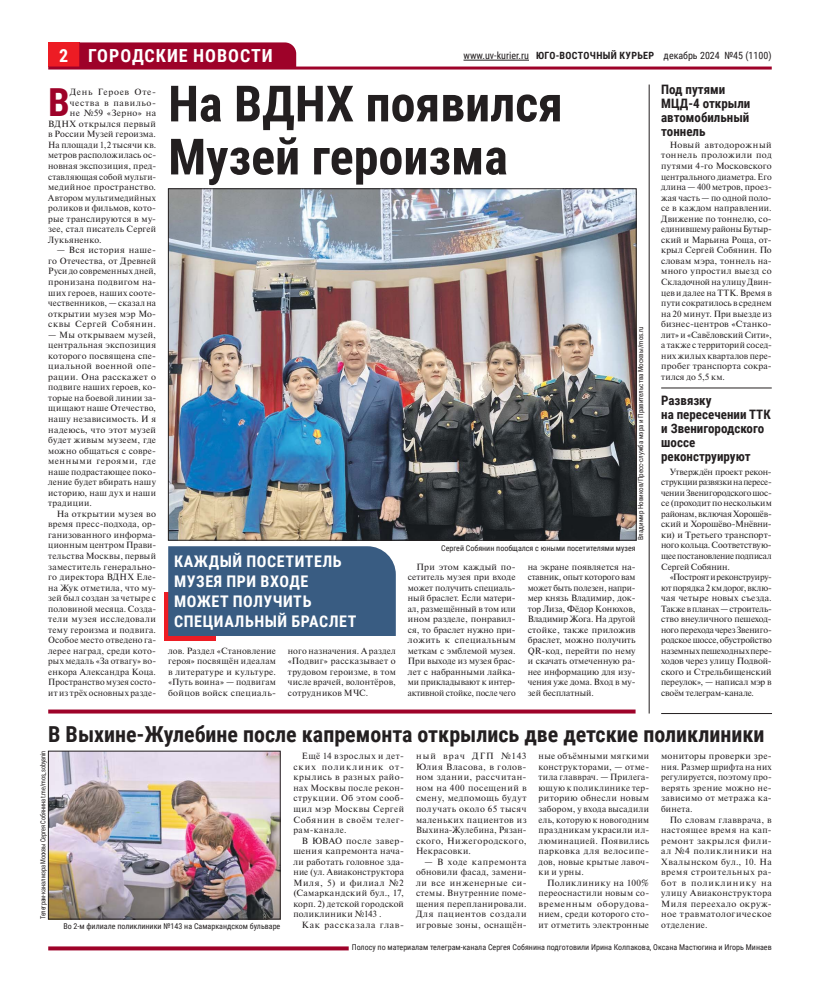
<style>
.page{position:relative;width:820px;height:993px;background:#fff}
.page>*{position:absolute;margin:0;border:0;box-sizing:border-box;transform-origin:0 0}
.t1{font:700 50px/53px "Roboto Condensed";color:#231f20}
.t2{font:700 38.6px "Roboto Condensed";color:#9e0229}
.t3{font:700 22px "Roboto Condensed";color:#231f20}
.t4{font:700 18px "Roboto Condensed";letter-spacing:.055em;color:#fff}
.t5{font:700 16px/20px "Roboto Condensed";letter-spacing:.035em;color:#fff}
.t6{font:700 13px/14px "Roboto Condensed";color:#231f20}
.t7{font:10px "Roboto Condensed";color:#231f20}
.t8{font:9px/10.5px "Newton C";letter-spacing:.025em;color:#231f20;text-align:justify}
.t9{font:9px "Newton C";letter-spacing:.07em;color:#231f20}
.t10{font:9px "Newton C";letter-spacing:.075em;color:#231f20}
.t11{font:8px "Roboto Condensed";color:#231f20}
.t12{font:7px "Roboto Condensed";letter-spacing:-.005em;color:#231f20}
.t13{font:7px "Roboto Condensed";letter-spacing:-.005em;color:#231f20;scale:.9 1}
.s1{font-weight:700}
</style>
<div class="page">
<div style="left:48px;top:42px;width:31px;height:25px;background:#ed1c24"></div>
<hr style="left:48px;top:66px;width:723px;height:3px;background:#9e0229">
<hr style="left:463px;top:60px;width:66px;height:1px;background:#231f20">
<div style="left:79px;top:42px;width:217px;height:24px;background:#9e0229"></div>
<div style="left:164px;top:592px;width:51px;height:48px;background:#ed1c24"></div>
<div style="left:168px;top:546px;width:227px;height:89px;background:#395c82"></div>
<svg style="left:48px;top:946px;width:300px;height:4px"></svg>
<svg style="left:48px;top:709px;width:587px;height:4px;background:#aa2345"></svg>
<img style="left:50px;top:752px;width:228px;height:164px">
<div style="left:48px;top:750px;width:232px;height:168px;border:1px solid #231f20"></div>
<img style="left:170px;top:190px;width:464px;height:348px">
<hr style="left:648px;top:84px;width:1px;height:629px;background:#231f20">
<hr style="left:661px;top:713px;width:110px;height:1px;background:#231f20">
<hr style="left:661px;top:387px;width:110px;height:1px;background:#231f20">
<h3 class="t4" style="left:59px;top:45px;width:215px">2 ГОРОДСКИЕ НОВОСТИ</h3>
<p class="t7" style="left:463px;top:50px;width:309px">www.uv-kurier.ru <span class="s1">ЮГО-ВОСТОЧНЫЙ КУРЬЕР</span> декабрь 2024 №45 (1100)</p>
<h2 class="t2" style="left:48px;top:80px;width:23px">В</h2>
<p class="t9" style="left:70px;top:87px;width:88px">День Героев Оте-</p>
<h3 class="t6" style="left:661px;top:83px;width:91px">Под путями<br>МЦД-4 открыли автомобильный тоннель</h3>
<p class="t8" style="left:661px;top:139px;width:112px;text-indent:9px">Новый автодорожный тоннель проложили под путями 4-го Московского центрального диаметра. Его длина — 400 мет ров, проез&shy;жая часть — по одной поло&shy;се в каждом направлении.<br>Движение по тоннелю, со&shy;единившему районы Бутыр&shy;ский и Марьина Роща, от&shy;крыл Сергей Собянин. По словам мэра, тоннель на&shy;много упростил выезд со Складочной на улицу Двин&shy;цев и далее на ТТК. Время в пути сократилось в среднем на 20 минут. При выезде из бизнес-цент ров «Станко&shy;лит» и «Савёловский Сити», а также с территорий сосед&shy;них жилых кварталов пере&shy;пробег транспорта сокра&shy;тился до 5,5 км.</p>
<h3 class="t6" style="left:661px;top:393px;width:111px">Развязку<br>на пересечении ТТК и Звенигородского шоссе реконструируют</h3>
<p class="t8" style="left:661px;top:466px;width:112px;text-indent:9px">Утверждён проект рекон&shy;струкции развязки на пересе&shy;чении Звенигородского шос&shy;се (проходит по нескольким районам, включая Хорошёв&shy;ский и Хорошёво-Мнёвни&shy;ки) и Третьего транспорт&shy;ного кольца. Соответствую&shy;щее постановление подписал Сергей Собянин.</p>
<p class="t8" style="left:661px;top:571px;width:112px;text-indent:9px">«Построят и реконструиру&shy;ют порядка 2 км дорог, вклю&shy;чая четыре новых съезда.<br>Также в планах — строитель&shy;ство вне уличного пешеход&shy;ного пере хода через Звениго&shy;родское шоссе, обу стройство наземных пешеходных пере&shy;ходов через улицу Подвой&shy;ского и Стрельбищенский переулок», — написал мэр в своём телеграм-канале.</p>
<h1 class="t1" style="left:168px;top:78px;width:396px">На ВДНХ появился<br>Музей героизма</h1>
<p class="t9" style="left:70px;top:97px;width:88px">чества в павильо-</p>
<p class="t8" style="left:70px;top:108px;width:88px">не №59 «Зерно» на</p>
<p class="t8" style="left:48px;top:118px;width:109px">ВДНХ открылся первый</p>
<p class="t8" style="left:48px;top:129px;width:109px">в России Музей героизма.</p>
<p class="t8" style="left:48px;top:139px;width:109px">На площади 1,2 тысячи кв.</p>
<p class="t8" style="left:48px;top:150px;width:109px">метров расположилась ос-</p>
<p class="t8" style="left:48px;top:161px;width:109px">новная экспозиция, пред-</p>
<p class="t8" style="left:48px;top:171px;width:109px">ставляющая собой мульти-</p>
<p class="t8" style="left:48px;top:182px;width:109px">медийное пространство.</p>
<p class="t8" style="left:48px;top:192px;width:109px">Автором мультимедийных</p>
<p class="t8" style="left:48px;top:203px;width:109px">роликов и фильмов, кото-</p>
<p class="t8" style="left:48px;top:213px;width:109px">рые транслируются в му-</p>
<p class="t8" style="left:48px;top:224px;width:109px">зее, стал писатель Сергей</p>
<p class="t8" style="left:48px;top:234px;width:55px">Лукьяненко.</p>
<p class="t8" style="left:48px;top:245px;width:109px;text-indent:9px">— Вся история наше&shy;го Отечества, от Древней Руси до современных дней, пронизана подви гом на&shy;ших героев, наших сооте&shy;чественников, — сказал на открытии музея мэр Мо&shy;сквы Сергей Собянин.</p>
<p class="t8" style="left:48px;top:329px;width:109px">— Мы открываем музей, цент ральная экспозиция которого посвящена спе&shy;циальной военной опе&shy;рации. Она расскажет о подви ге наших героев, ко&shy;торые на боевой линии за&shy;щищают наше Отечество, нашу независимость. И я надеюсь, что этот музей будет живым музеем, где можно общаться с совре&shy;менными героями, где наше подрастающее поко&shy;ление будет вбирать нашу историю, наш дух и наши традиции.</p>
<p class="t8" style="left:48px;top:508px;width:109px;text-indent:9px">На открытии музея во время пресс-подхода, ор&shy;ганизованного информа&shy;ционным центром Прави&shy;тельства Москвы, первый заместитель генерально&shy;го директора ВДНХ Еле&shy;на Жук отметила, что му&shy;зей был создан за четыре с половиной месяца. Созда&shy;тели музея исследовали тему героизма и подвига.<br>Особое место отведено га&shy;лерее наград, среди кото&shy;рых медаль «За отвагу» во&shy;енкора Александ ра Коца.<br>Пространство музея состо&shy;ит из трёх основных разде-</p>
<p class="t12" style="left:636px;top:540px;width:215px;rotate:-90deg">Владимир Новиков/Пресс-служба мэра и Правительства Москвы/mos.ru</p>
<p class="t11" style="left:441px;top:543px;width:196px">Сергей Собянин пообщался с юными посетителями музея</p>
<h3 class="t5" style="left:174px;top:551px;width:184px">КАЖДЫЙ ПОСЕТИТЕЛЬ<br>МУЗЕЯ ПРИ ВХОДЕ<br>МОЖЕТ ПОЛУЧИТЬ<br>СПЕЦИАЛЬНЫЙ БРАСЛЕТ</h3>
<p class="t8" style="left:407px;top:561px;width:109px;text-indent:9px">При этом каждый по&shy;сетитель музея при входе может получить специаль&shy;ный браслет. Если матери&shy;ал, размещённый в том или ином разделе, понравил&shy;ся, то браслет нужно при&shy;ложить к специальным меткам с эмблемой музея.<br>При выходе из музея брас&shy;лет с набранными лайка&shy;ми прикладывают к интер&shy;активной стойке, после чего</p>
<p class="t8" style="left:527px;top:561px;width:109px">на экране появляется на&shy;ставник, опыт которого вам может быть полезен, напри&shy;мер князь Владимир, док&shy;тор Лиза, Фёдор Конюхов, Владимир Жога. На другой стойке, также приложив браслет, можно получить QR-код, перейти по нему и скачать отмеченную ра&shy;нее информацию для изу&shy;чения уже дома. Вход в му&shy;зей бесплатный.</p>
<p class="t8" style="left:168px;top:645px;width:109px">лов. Раздел «Становление героя» посвящён идеалам в литературе и культуре. «Путь воина» — подвигам бойцов войск специаль-</p>
<p class="t8" style="left:288px;top:645px;width:109px">ного назначения. А раздел «Подвиг» рассказывает о трудовом героизме, в том числе врачей, волонтёров, сотрудников МЧС.</p>
<h3 class="t3" style="left:48px;top:721px;width:717px">В Выхине-Жулебине после капремонта открылись две детские поликлиники</h3>
<p class="t13" style="left:39px;top:918px;width:189px;rotate:-90deg">Телеграм-канал мэра Москвы Сергея Собянина t.me/mos_sobyanin</p>
<p class="t8" style="left:416px;top:750px;width:112px">ный врач ДГП №143<br>Юлия Власо ва, в голов&shy;ном здании, рассчитан&shy;ном на 400 посещений в смену, медпомощь будут получать около 65 тысяч маленьких пациентов из Выхина-Жу лебина, Рязан&shy;ского, Ниже городского, Некрасовки.</p>
<p class="t8" style="left:416px;top:856px;width:112px;text-indent:9px">— В ходе капремонта обновили фасад, замени&shy;ли все инженерные си&shy;стемы. Внутренние поме&shy;щения перепланировали.<br>Для пациентов создали игровые зоны, оснащён-</p>
<p class="t8" style="left:293px;top:750px;width:112px;text-indent:9px">Ещё 14 взрослых и дет&shy;ских поликлиник от&shy;крылись в разных райо&shy;нах Москвы после рекон&shy;струкции. Об этом сооб&shy;щил мэр Москвы Сергей Собянин в своём телег&shy;рам-канале.</p>
<p class="t8" style="left:293px;top:834px;width:112px;text-indent:9px">В ЮВАО после завер&shy;шения капремонта нача&shy;ли работать головное зда&shy;ние (ул. Авиа конструктора Миля, 5) и филиал №2 (Самарканд ский бул., 17, корп. 2) детской городской поликлиники №143 .</p>
<p class="t10" style="left:302px;top:919px;width:103px">Как рассказала глав-</p>
<p class="t8" style="left:538px;top:750px;width:112px">ные объёмны ми мягкими конструкторами, — отме&shy;тила главврач. — Прилега&shy;ющую к поликлинике тер&shy;риторию обнесли новым забором, у входа высадили ель, ко торую к новогодним праздникам украсили ил&shy;люминацией. Появились парковка для велосипе&shy;дов, новые крытые лавоч&shy;ки и урны.</p>
<p class="t8" style="left:538px;top:877px;width:112px;text-indent:9px">Поликлинику на 100% переоснастили новым со&shy;временным оборудова&shy;нием, среди которого сто&shy;ит отметить электронные</p>
<p class="t8" style="left:661px;top:750px;width:112px">монито ры проверки зре&shy;ния. Размер шрифта на них регулируется, поэтому про&shy;верять зрение можно не&shy;зависимо от метража ка&shy;бинета.</p>
<p class="t8" style="left:661px;top:813px;width:112px;text-indent:9px">По словам главврача, в настоящее время на кап&shy;ремонт закрылся фили&shy;ал №4 поликлиники на Хвалын ском бул., 10. На время строительных ра&shy;бот в поликлинику на улицу Авиа кон ст руктора Миля переехало окруж&shy;ное травматологическое</p>
<p class="t11" style="left:63px;top:921px;width:218px">Во 2-м филиале поликлиники №143 на Самаркандском бульваре</p>
<p class="t8" style="left:661px;top:919px;width:48px">отделение.</p>
<p class="t11" style="left:351px;top:942px;width:421px">Полосу по материалам телеграм-канала Сергея Собянина подготовили Ирина Колпакова, Оксана Мастюгина и Игорь Минаев</p>
</div>
